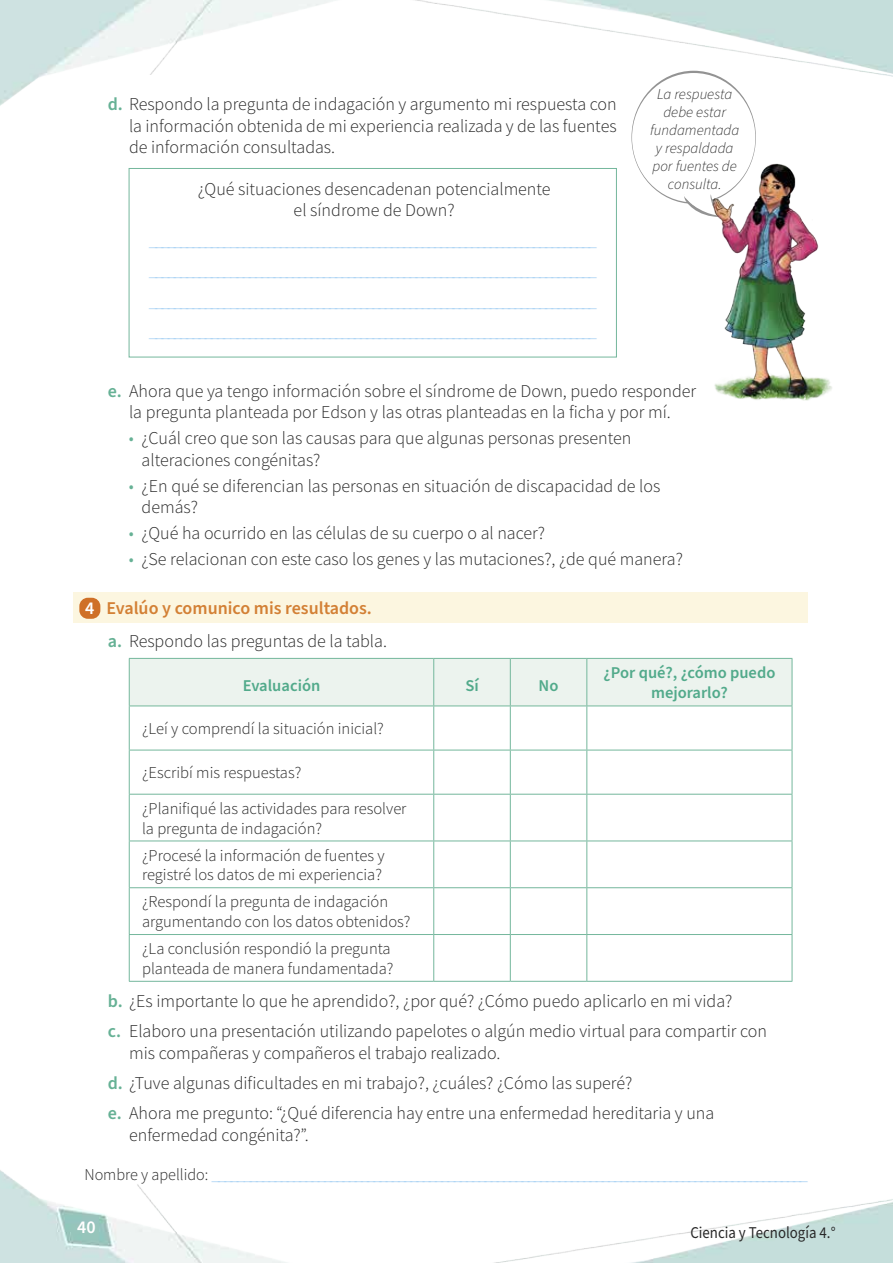
<style>
.page{position:relative;width:893px;height:1263px;background:#fff}
.page>*{position:absolute;margin:0;border:0;box-sizing:border-box;transform-origin:0 0}
.t1{font:300 18px/21.6px "Source Sans Pro";color:#292929}
.t2{font:300 18px/30.2px "Source Sans Pro";color:#a2cef2;text-align:justify}
.t3{font:600 18px "Source Sans Pro";color:#d38035}
.t4{font:600 18px "Source Sans Pro";color:#fff}
.t5{font:300 16.5px/27px "Source Sans Pro";color:#292929}
.t6{font:600 16.5px/19.8px "Source Sans Pro";color:#52aa8b;text-align:center}
.t7{font:16.5px "Source Sans Pro";color:#292929;scale:.9 1}
.t8{font:italic 300 15px/18px "Source Sans Pro";color:#292929;text-align:center}
.s1{font-weight:600;color:#66b195}
.s2{color:#66b195}
.s3{color:#fff}
.s4{font-size:16.5px;color:#292929}
</style>
<div class="page">
<img style="left:0;top:0;width:893px;height:1263px">
<div style="left:125px;top:75px;width:32px;height:31px;background:#fff"></div>
<div style="left:129px;top:168px;width:487px;height:189px;background:#fff"></div>
<div style="left:129px;top:168px;width:488px;height:189px;border:1px solid #74b79c"></div>
<div style="left:73px;top:593px;width:735px;height:30px;background:#fcf6e0"></div>
<div style="left:79px;top:598px;width:21px;height:21px;background:#cf7027;border-radius:9px"></div>
<div style="left:130px;top:659px;width:662px;height:46px;background:#ecf3ee"></div>
<svg style="left:130px;top:706px;width:662px;height:275px"></svg>
<hr style="left:129px;top:658px;width:305px;height:1px;background:#74b79c">
<hr style="left:129px;top:659px;width:1px;height:46px;background:#74b79c">
<hr style="left:434px;top:658px;width:76px;height:1px;background:#74b79c">
<hr style="left:433px;top:659px;width:1px;height:46px;background:#74b79c">
<hr style="left:510px;top:658px;width:77px;height:1px;background:#74b79c">
<hr style="left:510px;top:659px;width:1px;height:46px;background:#74b79c">
<hr style="left:587px;top:658px;width:205px;height:1px;background:#74b79c">
<hr style="left:586px;top:659px;width:1px;height:46px;background:#74b79c">
<hr style="left:792px;top:659px;width:1px;height:46px;background:#74b79c">
<hr style="left:129px;top:705px;width:305px;height:1px;background:#74b79c">
<hr style="left:129px;top:706px;width:1px;height:44px;background:#74b79c">
<hr style="left:434px;top:705px;width:76px;height:1px;background:#74b79c">
<hr style="left:433px;top:706px;width:1px;height:44px;background:#74b79c">
<hr style="left:510px;top:705px;width:77px;height:1px;background:#74b79c">
<hr style="left:510px;top:706px;width:1px;height:44px;background:#74b79c">
<hr style="left:587px;top:705px;width:205px;height:1px;background:#74b79c">
<hr style="left:586px;top:706px;width:1px;height:44px;background:#74b79c">
<hr style="left:792px;top:706px;width:1px;height:44px;background:#74b79c">
<hr style="left:129px;top:750px;width:305px;height:1px;background:#74b79c">
<hr style="left:129px;top:750px;width:1px;height:44px;background:#74b79c">
<hr style="left:434px;top:750px;width:76px;height:1px;background:#74b79c">
<hr style="left:433px;top:750px;width:1px;height:44px;background:#74b79c">
<hr style="left:510px;top:750px;width:77px;height:1px;background:#74b79c">
<hr style="left:510px;top:750px;width:1px;height:44px;background:#74b79c">
<hr style="left:587px;top:750px;width:205px;height:1px;background:#74b79c">
<hr style="left:586px;top:750px;width:1px;height:44px;background:#74b79c">
<hr style="left:792px;top:750px;width:1px;height:44px;background:#74b79c">
<hr style="left:129px;top:794px;width:305px;height:1px;background:#74b79c">
<hr style="left:129px;top:794px;width:1px;height:46px;background:#74b79c">
<hr style="left:434px;top:794px;width:76px;height:1px;background:#74b79c">
<hr style="left:433px;top:794px;width:1px;height:46px;background:#74b79c">
<hr style="left:510px;top:794px;width:77px;height:1px;background:#74b79c">
<hr style="left:510px;top:794px;width:1px;height:46px;background:#74b79c">
<hr style="left:587px;top:794px;width:205px;height:1px;background:#74b79c">
<hr style="left:586px;top:794px;width:1px;height:46px;background:#74b79c">
<hr style="left:792px;top:794px;width:1px;height:46px;background:#74b79c">
<hr style="left:129px;top:840px;width:305px;height:1px;background:#74b79c">
<hr style="left:129px;top:841px;width:1px;height:46px;background:#74b79c">
<hr style="left:434px;top:840px;width:76px;height:1px;background:#74b79c">
<hr style="left:433px;top:841px;width:1px;height:46px;background:#74b79c">
<hr style="left:510px;top:840px;width:77px;height:1px;background:#74b79c">
<hr style="left:510px;top:841px;width:1px;height:46px;background:#74b79c">
<hr style="left:587px;top:840px;width:205px;height:1px;background:#74b79c">
<hr style="left:586px;top:841px;width:1px;height:46px;background:#74b79c">
<hr style="left:792px;top:841px;width:1px;height:46px;background:#74b79c">
<hr style="left:129px;top:887px;width:305px;height:1px;background:#74b79c">
<hr style="left:129px;top:888px;width:1px;height:46px;background:#74b79c">
<hr style="left:434px;top:887px;width:76px;height:1px;background:#74b79c">
<hr style="left:433px;top:888px;width:1px;height:46px;background:#74b79c">
<hr style="left:510px;top:887px;width:77px;height:1px;background:#74b79c">
<hr style="left:510px;top:888px;width:1px;height:46px;background:#74b79c">
<hr style="left:587px;top:887px;width:205px;height:1px;background:#74b79c">
<hr style="left:586px;top:888px;width:1px;height:46px;background:#74b79c">
<hr style="left:792px;top:888px;width:1px;height:46px;background:#74b79c">
<hr style="left:129px;top:934px;width:305px;height:1px;background:#74b79c">
<hr style="left:129px;top:935px;width:1px;height:46px;background:#74b79c">
<hr style="left:434px;top:934px;width:76px;height:1px;background:#74b79c">
<hr style="left:433px;top:935px;width:1px;height:46px;background:#74b79c">
<hr style="left:510px;top:934px;width:77px;height:1px;background:#74b79c">
<hr style="left:510px;top:935px;width:1px;height:46px;background:#74b79c">
<hr style="left:587px;top:934px;width:205px;height:1px;background:#74b79c">
<hr style="left:586px;top:935px;width:1px;height:46px;background:#74b79c">
<hr style="left:792px;top:935px;width:1px;height:46px;background:#74b79c">
<hr style="left:129px;top:981px;width:305px;height:1px;background:#74b79c">
<hr style="left:434px;top:981px;width:76px;height:1px;background:#74b79c">
<hr style="left:510px;top:981px;width:77px;height:1px;background:#74b79c">
<hr style="left:587px;top:981px;width:205px;height:1px;background:#74b79c">
<svg style="left:631px;top:71px;width:125px;height:133px"></svg>
<div style="left:632px;top:73px;width:123px;height:129px;background:#fff;border-radius:50%"></div>
<svg style="left:681px;top:201px;width:2px;height:17px"></svg>
<img style="left:683px;top:147px;width:153px;height:257px">
<p class="t1" style="left:129px;top:93px;width:489px;text-align:justify;text-indent:-21px"><span class="s1">d.</span> Respondo la pregunta de indagación y argumento mi respuesta con la información obtenida de mi experiencia realizada y de las fuentes de información consultadas.</p>
<p class="t1" style="left:198px;top:178px;width:354px;text-align:center">¿Qué situaciones desencadenan potencialmente el síndrome de Down?</p>
<p class="t2" style="left:149px;top:225px;width:450px">_____________ ___________________________________________________________ _____________ ___________________________________________________________ _____________ ___________________________________________________________ _____________ ___________________________________________________________</p>
<p class="t8" style="left:650px;top:85px;width:91px">La respuesta debe estar fundamentada y respaldada por fuentes de consulta.</p>
<p class="t1" style="left:108px;top:380px;width:590px;text-align:center"><span class="s1">e.</span> Ahora que ya tengo información sobre el síndrome de Down, puedo responder la pregunta planteada por Edson y las otras planteadas en la ficha y por mí.</p>
<p class="t1" style="left:142px;top:427px;width:491px;text-indent:-13px"><span class="s2">•</span> ¿Cuál creo que son las causas para que algunas personas presenten alteraciones congénitas?</p>
<p class="t1" style="left:142px;top:475px;width:520px;text-indent:-13px"><span class="s2">•</span> ¿En qué se diferencian las personas en situación de discapacidad de los demás?</p>
<p class="t1" style="left:129px;top:522px;width:418px"><span class="s2">•</span> ¿Qué ha ocurrido en las células de su cuerpo o al nacer?</p>
<p class="t1" style="left:129px;top:548px;width:556px"><span class="s2">•</span> ¿Se relacionan con este caso los genes y las mutaciones?, ¿de qué manera?</p>
<p class="t3" style="left:85px;top:596px;width:288px"><span class="s3">4</span> Evalúo y comunico mis resultados.</p>
<p class="t1" style="left:108px;top:631px;width:281px"><span class="s1">a.</span> Respondo las preguntas de la tabla.</p>
<p class="t6" style="left:243px;top:676px;width:79px">Evaluación</p>
<p class="t6" style="left:465px;top:676px;width:15px">Sí</p>
<p class="t6" style="left:539px;top:676px;width:21px">No</p>
<p class="t5" style="left:142px;top:715px;width:243px">¿Leí y comprendí la situación inicial?</p>
<p class="t5" style="left:142px;top:755px;width:266px;line-height:35.5px">¿Escribí mis respuestas?<br>¿Planifiqué las actividades para resolver</p>
<p class="t5" style="left:142px;top:815px;width:244px">la pregunta de indagación? ¿Procesé la información de fuentes y</p>
<p class="t5" style="left:142px;top:861px;width:248px">registré los datos de mi experiencia? ¿Respondí la pregunta de indagación</p>
<p class="t5" style="left:142px;top:908px;width:270px">argumentando con los datos obtenidos? ¿La conclusión respondió la pregunta</p>
<p class="t5" style="left:142px;top:955px;width:253px">planteada de manera fundamentada?</p>
<p class="t6" style="left:603px;top:663px;width:173px">¿Por qué?, ¿cómo puedo mejorarlo?</p>
<p class="t1" style="left:108px;top:986px;width:661px;line-height:30.2px"><span class="s1">b.</span> ¿Es importante lo que he aprendido?, ¿por qué? ¿Cómo puedo aplicarlo en mi vida?<br><span class="s1">c.</span> Elaboro una presentación utilizando papelotes o algún medio virtual para compartir con</p>
<p class="t1" style="left:108px;top:1038px;width:608px;line-height:30.2px;text-indent:21px">mis compañeras y compañeros el trabajo realizado.<br><span class="s1">d.</span> ¿Tuve algunas dificultades en mi trabajo?, ¿cuáles? ¿Cómo las superé?<br><span class="s1">e.</span> Ahora me pregunto: “¿Qué diferencia hay entre una enfermedad hereditaria y una</p>
<p class="t1" style="left:129px;top:1124px;width:181px">enfermedad congénita?”.</p>
<p class="t2" style="left:84px;top:1159px;width:725px"><span class="s4">Nombre y apellido:</span> _____ ___________________________________________________________________________________________</p>
<p class="t4" style="left:77px;top:1214px;width:20px">40</p>
<p class="t7" style="left:690px;top:1222px;width:163px">Ciencia y Tecnología 4.°</p>
</div>
